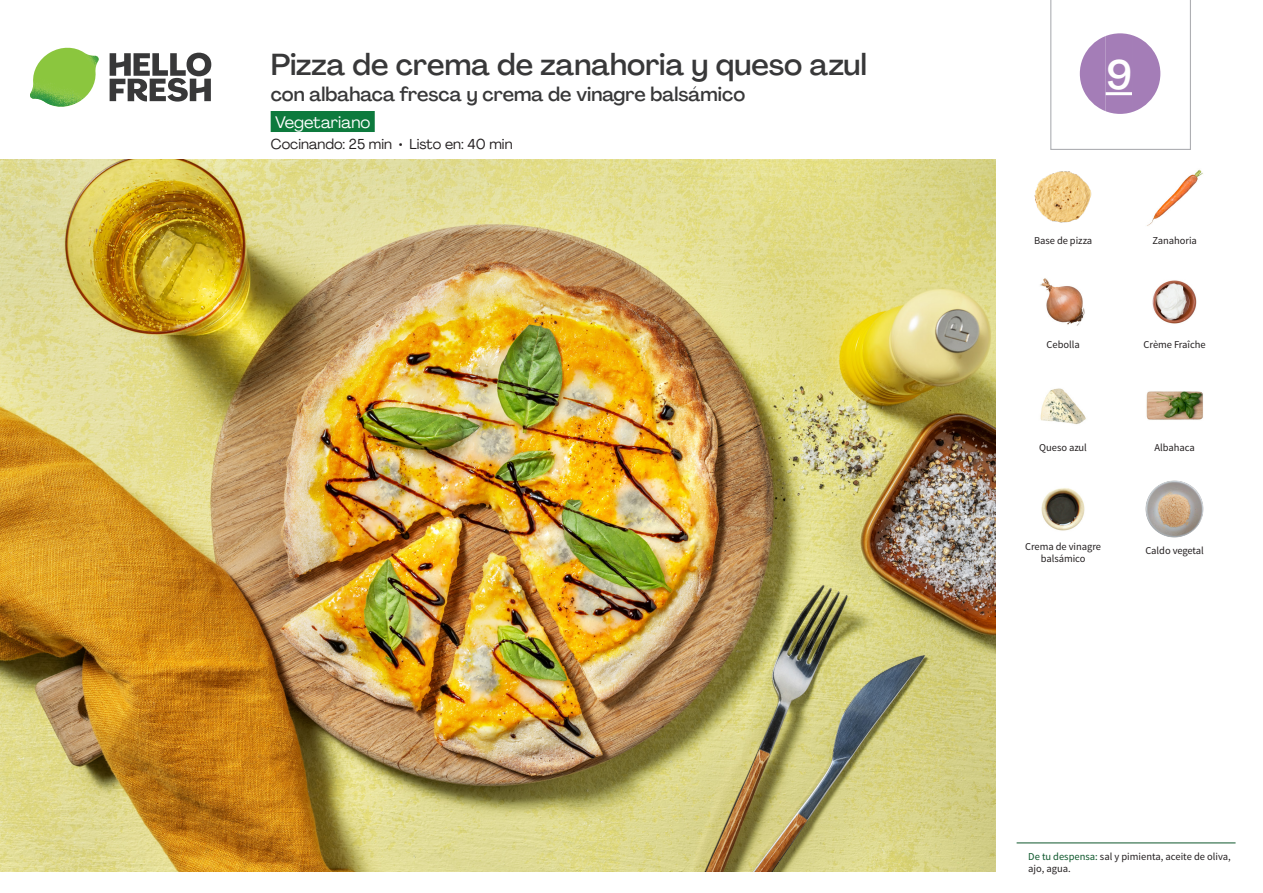
<style>
.page{position:relative;width:1263px;height:893px;background:#fff}
.page>*{position:absolute;margin:0;border:0;box-sizing:border-box;transform-origin:0 0}
._24_Recipe_Nr_Bag{font:500 40.5px "Agrandir";color:#fff}
._15_Titel_UK{font:500 30px "Agrandir";color:#383839}
._15_Titel_UK-2{font:500 19.5px "Agrandir";color:#383839}
._02_Box_Type{font:16.5px "Agrandir";color:#fff}
._02_Box_Type-2{font:14.25px "Agrandir";color:#231f20}
._18_FRONT_ingredient{font:10.5px/12px "Source Sans Pro";letter-spacing:-.005em;color:#231f20}
.s1{color:#0e572c}
</style>
<div class="page">
<svg style="left:110px;top:53px;width:101px;height:49px"></svg>
<img style="left:30px;top:48px;width:69px;height:59px">
<img style="left:0;top:159px;width:995px;height:713px">
<div style="left:271px;top:111px;width:104px;height:21px;background:#0d7a3d"></div>
<hr style="left:1016px;top:843px;width:219px;height:1px;background:#0e572c">
<img style="left:1034px;top:171px;width:58px;height:52px">
<img style="left:1147px;top:169px;width:56px;height:57px">
<img style="left:1152px;top:280px;width:45px;height:44px">
<img style="left:1040px;top:278px;width:45px;height:48px">
<img style="left:1146px;top:391px;width:57px;height:29px">
<img style="left:1040px;top:388px;width:46px;height:36px">
<img style="left:1146px;top:480px;width:57px;height:58px">
<img style="left:1041px;top:488px;width:44px;height:43px">
<svg style="left:1050px;top:0;width:141px;height:150px"></svg>
<p class="_15_Titel_UK" style="left:271px;top:46px;width:598px">Pizza de crema de zanahoria y queso azul</p>
<p class="_15_Titel_UK-2" style="left:271px;top:82px;width:476px">con albahaca fresca y crema de vinagre balsámico</p>
<p class="_02_Box_Type" style="left:275px;top:112px;width:97px">Vegetariano</p>
<p class="_02_Box_Type-2" style="left:271px;top:135px;width:243px">Cocinando: 25 min • Listo en: 40 min</p>
<p class="_24_Recipe_Nr_Bag" style="left:1106px;top:50px;width:28px">9</p>
<p class="_18_FRONT_ingredient" style="left:1034px;top:235px;width:60px">Base de pizza</p>
<p class="_18_FRONT_ingredient" style="left:1152px;top:235px;width:46px">Zanahoria</p>
<p class="_18_FRONT_ingredient" style="left:1046px;top:339px;width:35px">Cebolla</p>
<p class="_18_FRONT_ingredient" style="left:1143px;top:339px;width:64px">Crème Fraîche</p>
<p class="_18_FRONT_ingredient" style="left:1039px;top:441px;width:49px">Queso azul</p>
<p class="_18_FRONT_ingredient" style="left:1154px;top:441px;width:42px">Albahaca</p>
<p class="_18_FRONT_ingredient" style="left:1025px;top:541px;width:77px;text-align:center">Crema de vinagre balsámico</p>
<p class="_18_FRONT_ingredient" style="left:1145px;top:545px;width:60px">Caldo vegetal</p>
<p class="_18_FRONT_ingredient" style="left:1028px;top:850px;width:204px"><span class="s1">De tu despensa:</span> sal y pimienta, aceite de oliva, ajo, agua.</p>
</div>
